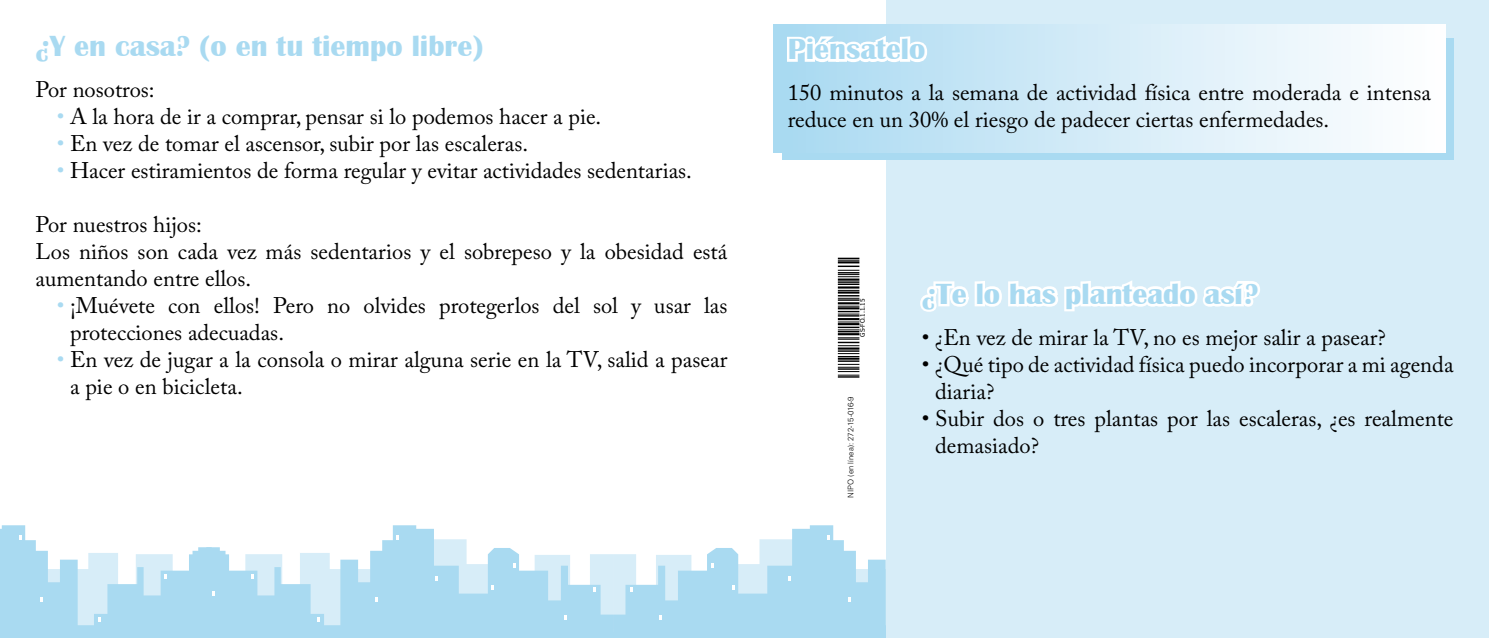
<style>
.page{position:relative;width:1489px;height:638px;background:#fff}
.page>*{position:absolute;margin:0;border:0;box-sizing:border-box;transform-origin:0 0}
.Slogan{font:700 30px "Britannic";color:#a9daf1}
.Slogan_Secondaire{font:22.5px/27px "Adobe Caslon Pro";color:#000}
.t1{font:300 7.75px "Univers LT Std";color:#000}
.t2{font:6.5px "Tahoma";color:#000}
.s1{color:#a9daf1}
</style>
<div class="page">
<svg style="left:221px;top:525px;width:392px;height:113px;fill:#a9daf1"></svg>
<svg style="left:613px;top:525px;width:273px;height:113px;fill:#a9daf1"></svg>
<svg style="left:242px;top:535px;width:644px;height:94px"></svg>
<svg style="left:0;top:525px;width:221px;height:113px"></svg>
<div style="left:886px;top:0;width:602px;height:638px;background:#d7edf8"></div>
<div style="left:782px;top:38px;width:671px;height:121px;background:#a9daf1"></div>
<div style="left:773px;top:25px;width:672px;height:127px;background:linear-gradient(to right,#a9d9f1,#fff)"></div>
<svg style="left:784px;top:31px;width:145px;height:34px"></svg>
<svg style="left:920px;top:280px;width:340px;height:32px"></svg>
<svg style="left:837px;top:258px;width:23px;height:120px"></svg>
<hr style="left:837px;top:376px;width:22px;height:2px;background:#000">
<svg style="left:837px;top:364px;width:22px;height:12px"></svg>
<hr style="left:837px;top:360px;width:22px;height:2px;background:#000">
<hr style="left:837px;top:357px;width:22px;height:3px;background:#000">
<svg style="left:837px;top:353px;width:22px;height:4px"></svg>
<hr style="left:837px;top:350px;width:22px;height:2px;background:#000">
<hr style="left:837px;top:347px;width:22px;height:3px;background:#000">
<svg style="left:837px;top:321px;width:22px;height:25px"></svg>
<hr style="left:837px;top:318px;width:22px;height:2px;background:#000">
<hr style="left:837px;top:315px;width:22px;height:2px;background:#000">
<svg style="left:837px;top:306px;width:22px;height:9px"></svg>
<hr style="left:837px;top:302px;width:22px;height:2px;background:#000">
<hr style="left:837px;top:299px;width:22px;height:2px;background:#000">
<svg style="left:837px;top:290px;width:22px;height:9px"></svg>
<hr style="left:837px;top:286px;width:22px;height:3px;background:#000">
<hr style="left:837px;top:283px;width:22px;height:2px;background:#000">
<hr style="left:837px;top:281px;width:22px;height:2px;background:#000">
<hr style="left:837px;top:278px;width:22px;height:3px;background:#000">
<svg style="left:837px;top:258px;width:22px;height:19px"></svg>
<p class="Slogan" style="left:35px;top:29px;width:449px">¿Y en casa? (o en tu tiempo libre)</p>
<p class="Slogan_Secondaire" style="left:35px;top:76px;width:121px">Por nosotros:</p>
<p class="Slogan_Secondaire" style="left:57px;top:103px;width:546px"><span class="s1">•</span> A la hora de ir a comprar, pensar si lo podemos hacer a pie.</p>
<p class="Slogan_Secondaire" style="left:57px;top:130px;width:473px"><span class="s1">•</span> En vez de tomar el ascensor, subir por las escaleras.</p>
<p class="Slogan_Secondaire" style="left:57px;top:157px;width:636px"><span class="s1">•</span> Hacer estiramientos de forma regular y evitar actividades sedentarias.</p>
<p class="Slogan_Secondaire" style="left:35px;top:211px;width:168px">Por nuestros hijos:</p>
<p class="Slogan_Secondaire" style="left:35px;top:238px;width:693px">Los niños son cada vez más sedentarios y el sobrepeso y la obesidad está aumentando entre ellos.</p>
<p class="Slogan_Secondaire" style="left:70px;top:292px;width:659px;text-indent:-13px"><span class="s1">•</span> ¡Muévete con ellos! Pero no olvides protegerlos del sol y usar las protecciones adecuadas.</p>
<p class="Slogan_Secondaire" style="left:70px;top:346px;width:658px;text-indent:-13px"><span class="s1">•</span> En vez de jugar a la consola o mirar alguna serie en la TV, salid a pasear a pie o en bicicleta.</p>
<p class="Slogan" style="left:787px;top:32px;width:139px">Piénsatelo</p>
<p class="Slogan_Secondaire" style="left:787px;top:79px;width:645px">150 minutos a la semana de actividad física entre moderada e intensa reduce en un 30% el riesgo de padecer ciertas enfermedades.</p>
<p class="t2" style="left:858px;top:337px;width:40px;rotate:-90deg">GS-FO.1.1.15</p>
<p class="t1" style="left:846px;top:497px;width:103px;rotate:-90deg">NIPO (en línea): 272-15-016-9</p>
<p class="Slogan" style="left:921px;top:277px;width:338px">¿Te lo has planteado así?</p>
<p class="Slogan_Secondaire" style="left:921px;top:324px;width:465px">• ¿En vez de mirar la TV, no es mejor salir a pasear?</p>
<p class="Slogan_Secondaire" style="left:935px;top:351px;width:520px;text-indent:-13px">• ¿Qué tipo de actividad física puedo incorporar a mi agenda diaria?</p>
<p class="Slogan_Secondaire" style="left:935px;top:405px;width:520px;text-indent:-13px">• Subir dos o tres plantas por las escaleras, ¿es realmente demasiado?</p>
</div>
